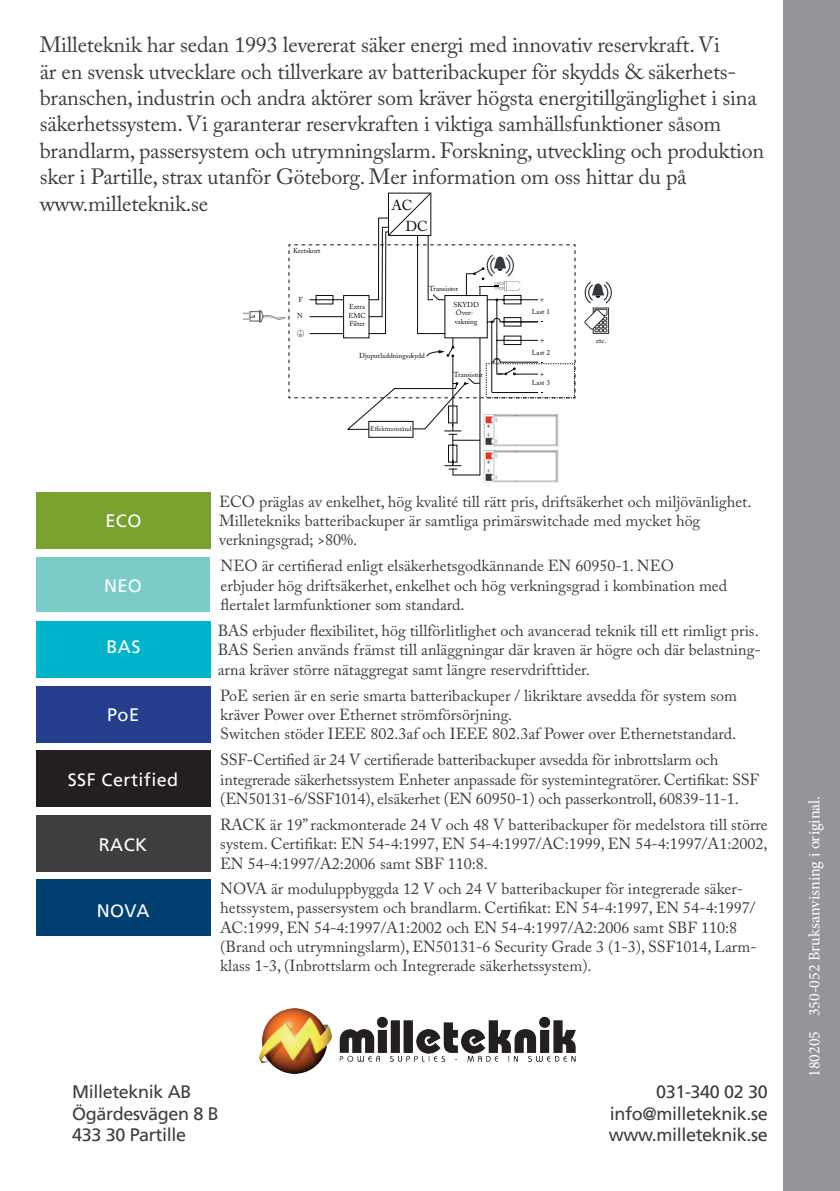
<style>
.page{position:relative;width:840px;height:1191px;background:#fff}
.page>*{position:absolute;margin:0;border:0;box-sizing:border-box;transform-origin:0 0}
.t1{font:22px/26.4px "Adobe Caslon Pro";letter-spacing:-.01em;color:#3e3e3f}
.t2{font:18px/21.6px "Frutiger LT";letter-spacing:-.02em;color:#3e3e3f}
.t3{font:18px "Frutiger LT";letter-spacing:.025em;color:#fff}
.t4{font:16px/19.2px "Adobe Caslon Pro";color:#3e3e3f}
.t5{font:16px "Minion Pro";color:#fff}
.t6{font:14.4px "Adobe Caslon Pro";color:#090c10}
.t7{font:7.2px/8.6px "Adobe Caslon Pro";color:#090c10;text-align:justify}
.t8{font:6.6px "Adobe Caslon Pro";color:#090c10}
</style>
<div class="page">
<div style="left:782px;top:0;width:57px;height:1191px;background:#939598"></div>
<img style="left:259px;top:1008px;width:316px;height:65px">
<img style="left:483px;top:475px;width:76px;height:8px">
<img style="left:584px;top:281px;width:27px;height:23px">
<svg style="left:592px;top:308px;width:16px;height:26px"></svg>
<svg style="left:584px;top:309px;width:23px;height:23px"></svg>
<svg style="left:243px;top:193px;width:332px;height:282px"></svg>
<div style="left:36px;top:492px;width:174px;height:56px;background:#78a22d"></div>
<div style="left:36px;top:557px;width:173px;height:55px;background:#7accc8"></div>
<div style="left:36px;top:750px;width:172px;height:57px;background:#231f20"></div>
<div style="left:36px;top:879px;width:174px;height:57px;background:#004071"></div>
<div style="left:36px;top:815px;width:174px;height:56px;background:#3e3e3f"></div>
<div style="left:36px;top:621px;width:174px;height:57px;background:#00b5cb"></div>
<div style="left:36px;top:685px;width:174px;height:57px;background:#253f8e"></div>
<p class="t1" style="left:40px;top:31px;width:725px">Milleteknik har sedan 1993 levererat säker energi med innovativ reservkraft. Vi<br>är en svensk utvecklare och tillverkare av batteribackuper för skydds &amp; säkerhets&shy;branschen, industrin och andra aktörer som kräver högsta energitillgänglighet i sina säkerhetssystem. Vi garanterar reservkraften i viktiga samhällsfunktioner såsom brandlarm, passersystem och utrymningslarm. Forskning, utveckling och produktion sker i Partille, strax utanför Göteborg. Mer information om oss hittar du på www.milleteknik.se</p>
<p class="t6" style="left:391px;top:196px;width:22px">AC</p>
<p class="t3" style="left:105px;top:510px;width:37px">ECO</p>
<p class="t3" style="left:104px;top:574px;width:39px">NEO</p>
<p class="t3" style="left:106px;top:636px;width:35px">BAS</p>
<p class="t3" style="left:107px;top:704px;width:33px">PoE</p>
<p class="t3" style="left:68px;top:768px;width:112px">SSF Certified</p>
<p class="t3" style="left:99px;top:834px;width:50px">RACK</p>
<p class="t3" style="left:97px;top:900px;width:54px">NOVA</p>
<p class="t7" style="left:293px;top:246px;width:29px">Kretskort</p>
<p class="t7" style="left:298px;top:295px;width:6px">F</p>
<p class="t7" style="left:297px;top:312px;width:7px">N</p>
<p class="t6" style="left:405px;top:217px;width:24px">DC</p>
<p class="t7" style="left:429px;top:284px;width:31px">Transistor</p>
<p class="t7" style="left:348px;top:302px;width:19px">Extra EMC Filter</p>
<p class="t7" style="left:453px;top:300px;width:27px;text-align:left">SKYDD<br>Över&shy;vakning</p>
<p class="t7" style="left:359px;top:351px;width:67px">Djupurladdningsskydd</p>
<p class="t8" style="left:370px;top:425px;width:43px">Effektmotstånd</p>
<p class="t7" style="left:453px;top:370px;width:31px">Transistor</p>
<p class="t7" style="left:531px;top:307px;width:20px">Last 1</p>
<p class="t7" style="left:531px;top:348px;width:20px">Last 2</p>
<p class="t7" style="left:531px;top:378px;width:20px">Last 3</p>
<p class="t7" style="left:595px;top:336px;width:12px">etc.</p>
<p class="t4" style="left:219px;top:491px;width:533px">ECO präglas av enkelhet, hög kvalité till rätt pris, driftsäkerhet och miljövänlighet.<br>Milletekniks batteribackuper är samtliga primärswitchade med mycket hög verkningsgrad; &gt;80%.</p>
<p class="t4" style="left:220px;top:556px;width:507px">NEO är certifierad enligt elsäkerhetsgodkännande EN 60950-1. NEO erbjuder hög driftsäkerhet, enkelhet och hög verkningsgrad i kombination med flertalet larmfunktioner som standard.</p>
<p class="t4" style="left:218px;top:621px;width:544px">BAS erbjuder flexibilitet, hög tillförlitlighet och avancerad teknik till ett rimligt pris.<br>BAS Serien används främst till anläggningar där kraven är högre och där belastning&shy;arna kräver större nätaggregat samt längre reservdrifttider.</p>
<p class="t4" style="left:220px;top:685px;width:518px">PoE serien är en serie smarta batteribackuper / likriktare avsedda för system som kräver Power over Ethernet strömförsörjning.<br>Switchen stöder IEEE 802.3af och IEEE 802.3af Power over Ethernetstandard.</p>
<p class="t4" style="left:220px;top:750px;width:540px">SSF-Certified är 24 V certifierade batteribackuper avsedda för inbrottslarm och integrerade säkerhetssystem Enheter anpassade för systemintegratörer. Certifikat: SSF (EN50131-6/SSF1014), elsäkerhet (EN 60950-1) och passerkontroll, 60839-11-1.</p>
<p class="t4" style="left:220px;top:815px;width:548px;text-align:justify">RACK är 19” rackmonterade 24 V och 48 V batteribackuper för medelstora till större system. Certifikat: EN 54-4:1997, EN 54-4:1997/AC:1999, EN 54-4:1997/A1:2002, EN 54-4:1997/A2:2006 samt SBF 110:8.</p>
<p class="t4" style="left:220px;top:879px;width:538px">NOVA är moduluppbyggda 12 V och 24 V batteribackuper för integrerade säker&shy;hetssystem, passersystem och brandlarm. Certifikat: EN 54-4:1997, EN 54-4:1997/ AC:1999, EN 54-4:1997/A1:2002 och EN 54-4:1997/A2:2006 samt SBF 110:8 (Brand och utrymningslarm), EN50131-6 Security Grade 3 (1-3), SSF1014, Larm&shy;klass 1-3, (Inbrottslarm och Integrerade säkerhetssystem).</p>
<p class="t2" style="left:72px;top:1081px;width:148px">Milleteknik AB<br>Ögärdesvägen 8 B<br>433 30 Partille</p>
<p class="t2" style="left:608px;top:1081px;width:160px;text-align:justify;text-indent:47px">031-340 02 30 info@milleteknik.se www.milleteknik.se</p>
<p class="t5" style="left:803px;top:1077px;width:282px;rotate:-90deg">180205 350-052 Bruksanvisning i original.</p>
</div>
